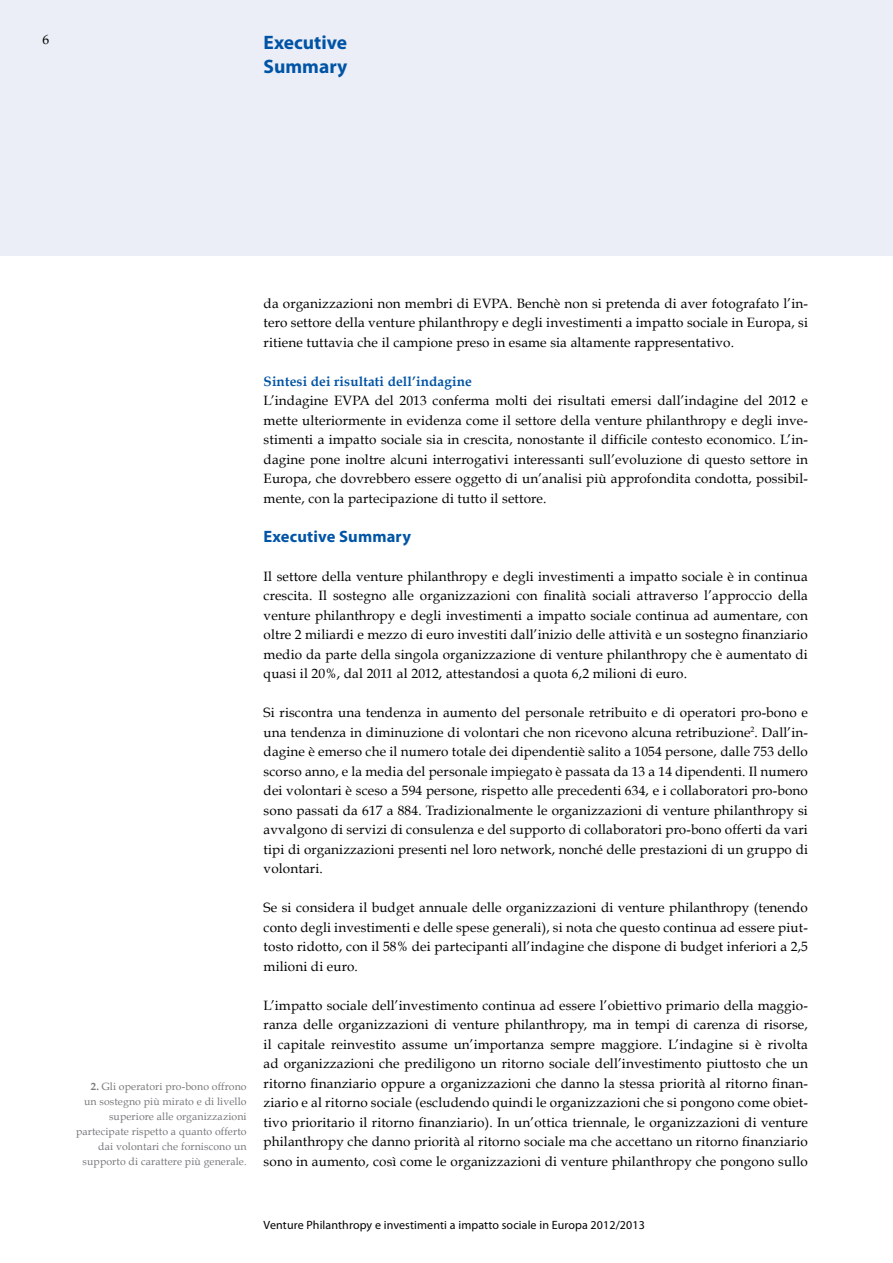
<style>
.page{position:relative;width:893px;height:1263px;background:#fff}
.page>*{position:absolute;margin:0;border:0;box-sizing:border-box;transform-origin:0 0}
.t1{font:700 19.5px/24px "Myriad Pro";color:#0054a6}
.t2{font:700 16.5px "Myriad Pro";letter-spacing:.01em;color:#0054a6}
.t3{font:13.5px/19.5px "Book Antiqua";letter-spacing:.01em;color:#000;text-align:justify}
.t4{font:700 13.5px "Book Antiqua";letter-spacing:.01em;color:#0054a6}
.t5{font:12px "Myriad Pro";letter-spacing:.01em;color:#000}
.t6{font:10.5px/15px "Book Antiqua";letter-spacing:.01em;color:#77787b;text-align:right}
.s1{font-weight:700}
</style>
<div class="page">
<div style="left:0;top:0;width:893px;height:256px;background:#ebeef7"></div>
<p class="t3" style="left:43px;top:30px;width:8px">6</p>
<h1 class="t1" style="left:264px;top:29px;width:85px">Executive<br>Summary</h1>
<p class="t6" style="left:76px;top:1079px;width:172px"><span class="s1">2.</span> Gli operatori pro-bono offrono un sostegno più mirato e di livello superiore alle organizzazioni partecipate rispetto a quanto offerto dai volontari che forniscono un supporto di carattere più generale.</p>
<p class="t3" style="left:264px;top:293px;width:546px">da organizzazioni non membri di EVPA. Benchè non si pretenda di aver fotografato l’in&shy;tero settore della venture philanthropy e degli investimenti a impatto sociale in Europa, si ritiene tuttavia che il campione preso in esame sia altamente rappresentativo.</p>
<p class="t4" style="left:264px;top:373px;width:210px">Sintesi dei risultati dell’indagine</p>
<p class="t3" style="left:264px;top:391px;width:546px">L’indagine EVPA del 2013 conferma molti dei risultati emersi dall’indagine del 2012 e mette ulteriormente in evidenza come il settore della venture philanthropy e degli inve&shy;stimenti a impatto sociale sia in crescita, nonostante il difficile contesto economico. L’in&shy;dagine pone inoltre alcuni interrogativi interessanti sull’evoluzione di questo settore in Europa, che dovrebbero essere oggetto di un’analisi più approfondita condotta, possibil&shy;mente, con la partecipazione di tutto il settore.</p>
<p class="t2" style="left:264px;top:525px;width:149px">Executive Summary</p>
<p class="t3" style="left:264px;top:566px;width:546px">Il settore della venture philanthropy e degli investimenti a impatto sociale è in continua crescita. Il sostegno alle organizzazioni con finalità sociali attraverso l’approccio della venture philanthropy e degli investimenti a impatto sociale continua ad aumentare, con oltre 2 miliardi e mezzo di euro investiti dall’inizio delle attività e un sostegno finanziario medio da parte della singola organizzazione di venture philanthropy che è aumentato di quasi il 20%, dal 2011 al 2012, attestandosi a quota 6,2 milioni di euro.</p>
<p class="t3" style="left:264px;top:703px;width:546px">Si riscontra una tendenza in aumento del personale retribuito e di operatori pro-bono e una tendenza in diminuzione di volontari che non ricevono alcuna retribuzione<sup>2</sup>. Dall’in&shy;dagine è emerso che il numero totale dei dipendentiè salito a 1054 persone, dalle 753 dello scorso anno, e la media del personale impiegato è passata da 13 a 14 dipendenti. Il numero dei volontari è sceso a 594 persone, rispetto alle precedenti 634, e i collaboratori pro-bono sono passati da 617 a 884. Tradizionalmente le organizzazioni di venture philanthropy si avvalgono di servizi di consulenza e del supporto di collaboratori pro-bono offerti da vari tipi di organizzazioni presenti nel loro network, nonché delle prestazioni di un gruppo di volontari.</p>
<p class="t3" style="left:264px;top:898px;width:546px">Se si considera il budget annuale delle organizzazioni di venture philanthropy (tenendo conto degli investimenti e delle spese generali), si nota che questo continua ad essere piut&shy;tosto ridotto, con il 58% dei partecipanti all’indagine che dispone di budget inferiori a 2,5 milioni di euro.</p>
<p class="t3" style="left:264px;top:995px;width:546px">L’impatto sociale dell’investimento continua ad essere l’obiettivo primario della maggio&shy;ranza delle organizzazioni di venture philanthropy, ma in tempi di carenza di risorse, il capitale reinvestito assume un’importanza sempre maggiore. L’indagine si è rivolta ad organizzazioni che prediligono un ritorno sociale dell’investimento piuttosto che un ritorno finanziario oppure a organizzazioni che danno la stessa priorità al ritorno finan&shy;ziario e al ritorno sociale (escludendo quindi le organizzazioni che si pongono come obiet&shy;tivo prioritario il ritorno finanziario). In un’ottica triennale, le organizzazioni di venture philanthropy che danno priorità al ritorno sociale ma che accettano un ritorno finanziario sono in aumento, così come le organizzazioni di venture philanthropy che pongono sullo</p>
<p class="t5" style="left:264px;top:1217px;width:383px">Venture Philanthropy e investimenti a impatto sociale in Europa 2012/2013</p>
</div>
